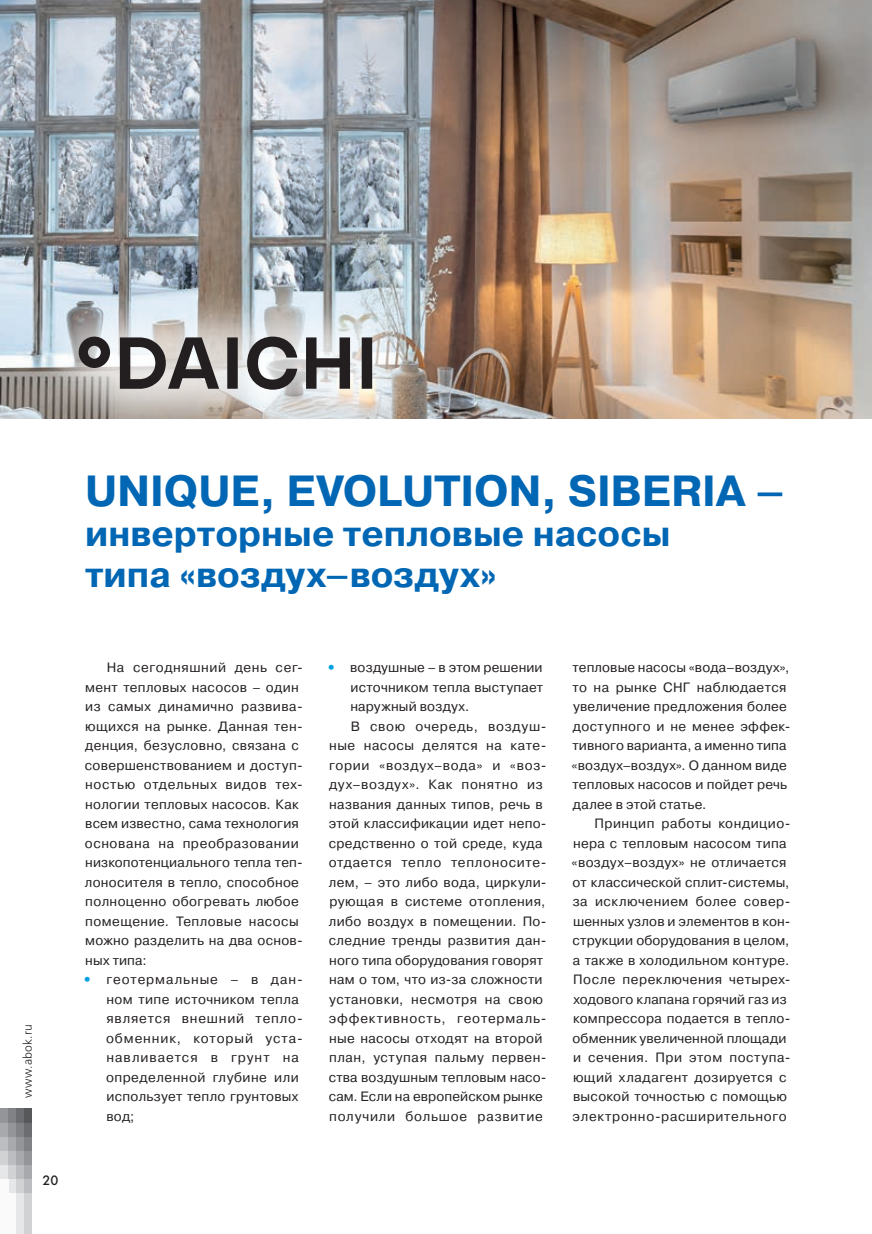
<style>
.page{position:relative;width:872px;height:1234px;background:#fff}
.page>*{position:absolute;margin:0;border:0;box-sizing:border-box;transform-origin:0 0}
.t1{font:700 43.5px "Pragmatica";letter-spacing:-.005em;color:#0166b3}
.t2{font:700 36px/40.5px "Pragmatica";color:#0166b3}
.t3{font:13.5px/19.5px "Pragmatica";letter-spacing:.025em;color:#231f20}
.t4{font:13.5px/19.5px "Pragmatica";letter-spacing:.055em;color:#231f20}
.t5{font:13.5px "Pragmatica";letter-spacing:.05em;color:#231f20}
.t6{font:13.5px "Pragmatica";letter-spacing:.045em;color:#231f20}
.t7{font:13.5px "Pragmatica";letter-spacing:.065em;color:#231f20}
.t8{font:13.5px "Futura Futuris C";color:#231f20}
.t9{font:12px "Free Set Light C";letter-spacing:.015em;color:#231f20}
.s1{font-weight:800;color:#00a1e3}
</style>
<div class="page">
<div style="left:0;top:1108px;width:9px;height:14px;background:#939598"></div>
<div style="left:0;top:1122px;width:9px;height:14px;background:#a8a9ad"></div>
<div style="left:0;top:1136px;width:9px;height:14px;background:#bcbdc0"></div>
<div style="left:0;top:1150px;width:9px;height:15px;background:#d1d2d4"></div>
<div style="left:0;top:1165px;width:9px;height:14px;background:#e6e7e9"></div>
<div style="left:9px;top:1108px;width:7px;height:14px;background:#808285"></div>
<div style="left:9px;top:1122px;width:7px;height:14px;background:#939598"></div>
<div style="left:9px;top:1136px;width:7px;height:14px;background:#a8a9ad"></div>
<div style="left:9px;top:1150px;width:7px;height:15px;background:#bcbdc0"></div>
<div style="left:9px;top:1165px;width:7px;height:14px;background:#d1d2d4"></div>
<div style="left:9px;top:1179px;width:7px;height:14px;background:#e6e7e9"></div>
<div style="left:16px;top:1108px;width:8px;height:14px;background:#6c6d70"></div>
<div style="left:16px;top:1122px;width:8px;height:14px;background:#808285"></div>
<div style="left:16px;top:1136px;width:8px;height:14px;background:#939598"></div>
<div style="left:16px;top:1150px;width:8px;height:15px;background:#a8a9ad"></div>
<div style="left:16px;top:1165px;width:8px;height:14px;background:#bcbdc0"></div>
<div style="left:16px;top:1179px;width:8px;height:14px;background:#d1d2d4"></div>
<div style="left:24px;top:1108px;width:8px;height:14px;background:#57585a"></div>
<div style="left:24px;top:1122px;width:8px;height:14px;background:#6c6d70"></div>
<div style="left:24px;top:1136px;width:8px;height:14px;background:#808285"></div>
<div style="left:24px;top:1150px;width:8px;height:15px;background:#939598"></div>
<div style="left:24px;top:1165px;width:8px;height:14px;background:#a8a9ad"></div>
<div style="left:24px;top:1179px;width:8px;height:14px;background:#bcbdc0"></div>
<div style="left:0;top:1179px;width:9px;height:54px;background:#fafafa"></div>
<div style="left:9px;top:1193px;width:7px;height:40px;background:#fafafa"></div>
<div style="left:16px;top:1193px;width:8px;height:40px;background:#e6e7e9"></div>
<div style="left:24px;top:1193px;width:8px;height:40px;background:#d1d2d4"></div>
<img style="left:0;top:0;width:871px;height:418px">
<div style="left:28px;top:285px;width:397px;height:156px;background:#fff;opacity:.75"></div>
<svg style="left:227px;top:336px;width:145px;height:53px"></svg>
<svg style="left:79px;top:336px;width:140px;height:53px;background:#8b8888"></svg>
<h1 class="t1" style="left:85px;top:462px;width:701px">UNIQUE, EVOLUTION, SIBERIA –</h1>
<h2 class="t2" style="left:85px;top:514px;width:587px">инверторные тепловые насосы типа «воздух–воздух»</h2>
<p class="t9" style="left:21px;top:1097px;width:75px;rotate:-90deg">www.abok.ru</p>
<p class="t8" style="left:43px;top:1171px;width:17px">20</p>
<p class="t3" style="left:85px;top:658px;width:219px;text-indent:22px">На сегодняшний день сег&shy;мент тепловых насосов – один из самых динамично развива&shy;ющихся на рынке. Данная тен&shy;денция, безусловно, связана с совершенствованием и доступ&shy;ностью отдельных видов тех&shy;нологии тепловых насосов. Как всем известно, сама технология основана на преобразовании низкопотенциального тепла теп&shy;лоносителя в тепло, способное полноценно обогревать любое помещение. Тепловые насосы можно разделить на два основ&shy;ных типа:</p>
<p class="t4" style="left:106px;top:970px;width:198px;text-indent:-23px"><span class="s1">•</span> геотермальные – в дан&shy;ном типе источником тепла является внешний тепло&shy;обменник, который уста&shy;навливается в грунт на определенной глубине или использует тепло грунтовых вод;</p>
<p class="t3" style="left:327px;top:658px;width:217px"><span class="s1">•</span> воздушные – в этом решении</p>
<p class="t3" style="left:350px;top:677px;width:194px">источником тепла выступает</p>
<p class="t3" style="left:350px;top:697px;width:120px">наружный воздух.</p>
<p class="t4" style="left:351px;top:716px;width:197px">В свою очередь, воздуш-</p>
<p class="t6" style="left:329px;top:737px;width:219px">ные насосы делятся на кате-</p>
<p class="t5" style="left:329px;top:756px;width:219px">гории «воздух–вода» и «воз-</p>
<p class="t6" style="left:329px;top:776px;width:215px">дух–воздух». Как понятно из</p>
<p class="t3" style="left:329px;top:794px;width:215px">названия данных типов, речь в</p>
<p class="t3" style="left:329px;top:814px;width:219px">этой классификации идет непо-</p>
<p class="t3" style="left:329px;top:833px;width:215px">средственно о той среде, куда</p>
<p class="t5" style="left:329px;top:854px;width:219px">отдается тепло теплоносите-</p>
<p class="t3" style="left:329px;top:872px;width:219px">лем, – это либо вода, циркули-</p>
<p class="t3" style="left:329px;top:891px;width:217px">рующая в системе отопления,</p>
<p class="t3" style="left:329px;top:911px;width:219px">либо воздух в помещении. По-</p>
<p class="t3" style="left:329px;top:930px;width:219px">следние тренды развития дан-</p>
<p class="t3" style="left:329px;top:950px;width:215px">ного типа оборудования говорят</p>
<p class="t3" style="left:329px;top:969px;width:215px">нам о том, что из-за сложности</p>
<p class="t3" style="left:329px;top:989px;width:215px">установки, несмотря на свою</p>
<p class="t7" style="left:329px;top:1010px;width:219px">эффективность, геотермаль-</p>
<p class="t3" style="left:329px;top:1028px;width:215px">ные насосы отходят на второй</p>
<p class="t3" style="left:329px;top:1047px;width:219px">план, уступая пальму первен-</p>
<p class="t3" style="left:329px;top:1067px;width:219px">ства воздушным тепловым насо-</p>
<p class="t3" style="left:329px;top:1086px;width:216px">сам. Если на европейском рынке</p>
<p class="t4" style="left:329px;top:1106px;width:215px">получили большое развитие</p>
<p class="t3" style="left:571px;top:657px;width:220px">тепловые насосы «вода–воздух», то на рынке СНГ наблюдается увеличение предложения более доступного и не менее эффек&shy;тивного варианта, а именно типа «воздух–воздух». О данном виде тепловых насосов и пойдет речь далее в этой статье.</p>
<p class="t3" style="left:571px;top:813px;width:220px;text-indent:23px">Принцип работы кондицио&shy;нера с тепловым насосом типа «воздух–воздух» не отличается от классической сплит-системы, за исключением более совер&shy;шенных узлов и элементов в кон&shy;струкции оборудования в целом, а также в холодильном контуре.<br>После переключения четырех&shy;ходового клапана горячий газ из компрессора подается в тепло&shy;обменник увеличенной площади и сечения. При этом поступа&shy;ющий хладагент дозируется с высокой точностью с помощью электронно-расширительного</p>
</div>
